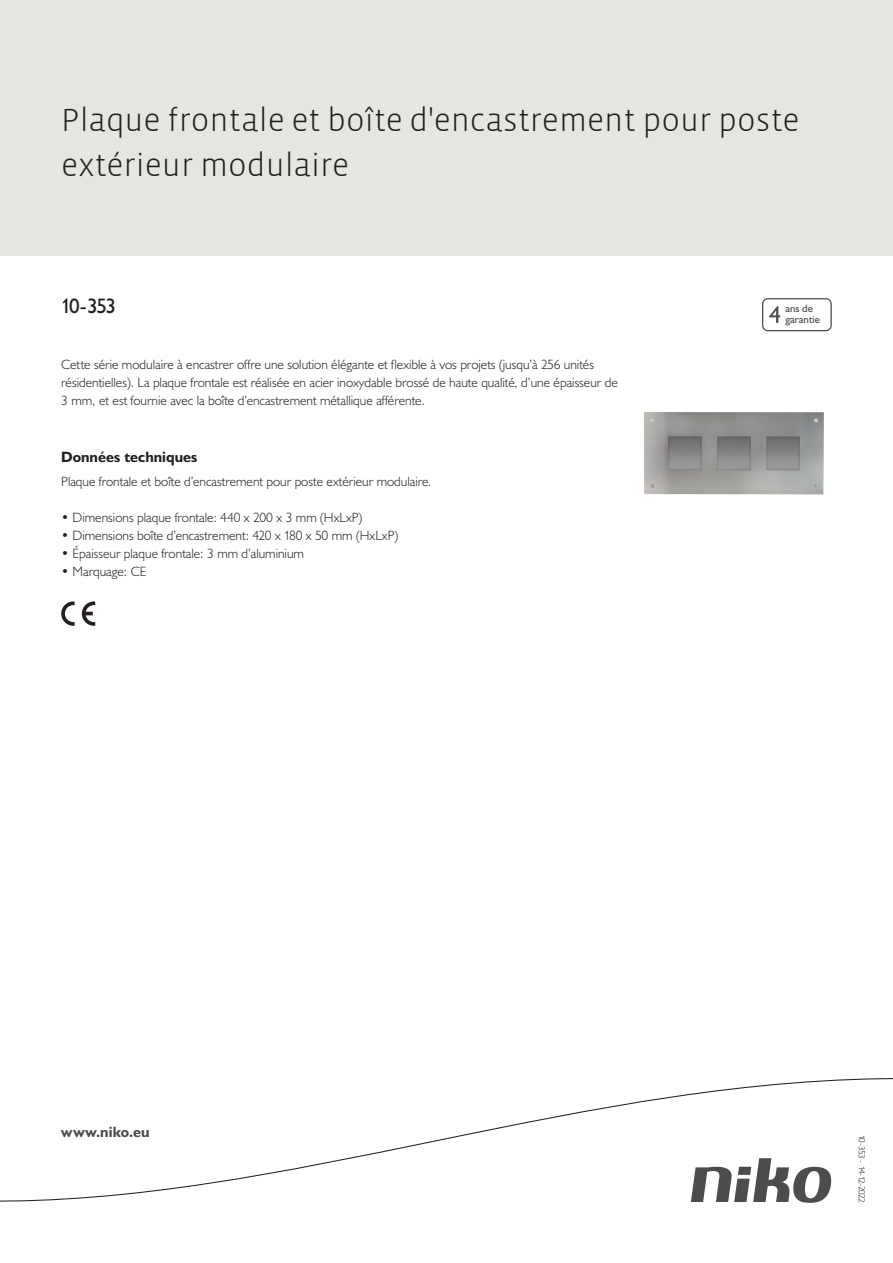
<style>
.page{position:relative;width:893px;height:1263px;background:#fff}
.page>*{position:absolute;margin:0;border:0;box-sizing:border-box;transform-origin:0 0}
.Title_datasheets{font:300 33px/45px "Vista Sans";color:#231f20}
.Article_number{font:21px "Humanist 521 BT";color:#231f20}
.Titles_parts{font:700 15px "Humanist 521 BT";color:#231f20}
.titel_afbeelding{font:700 15px "Humanist 521 BT";letter-spacing:.005em;color:#4b4c4d}
.Platte_tekst_CAB{font:300 13.5px/18px "Humanist 521 BT";color:#231f20}
.USP_Bullets{font:300 13.5px "Humanist 521 BT";color:#231f20}
.t1{font:10.8px/10.8px "Humanist 521 BT";color:#4b4c4d}
.Revision{font:300 9px "Humanist 521 BT";letter-spacing:-.065em;color:#231f20}
</style>
<div class="page">
<div style="left:0;top:0;width:893px;height:255px;background:#e6e6e0"></div>
<svg style="left:82px;top:601px;width:13px;height:25px"></svg>
<svg style="left:61px;top:601px;width:14px;height:25px"></svg>
<svg style="left:762px;top:298px;width:70px;height:33px"></svg>
<svg style="left:0;top:1078px;width:893px;height:125px"></svg>
<img style="left:644px;top:412px;width:180px;height:83px">
<p class="Title_datasheets" style="left:61px;top:98px;width:740px">Plaque frontale et boîte d'encastrement pour poste extérieur modulaire</p>
<p class="Article_number" style="left:61px;top:293px;width:56px">10-353</p>
<p class="t1" style="left:785px;top:303px;width:36px">ans de garantie</p>
<p class="Platte_tekst_CAB" style="left:61px;top:355px;width:558px">Cette série modulaire à encastrer offre une solution élégante et flexible à vos projets (jusqu’à 256 unités résidentielles). La plaque frontale est réalisée en acier inoxydable brossé de haute qualité, d’une épaisseur de<br>3 mm, et est fournie avec la boîte d’encastrement métallique afférente.</p>
<p class="Titles_parts" style="left:61px;top:447px;width:138px">Données techniques</p>
<p class="Platte_tekst_CAB" style="left:61px;top:472px;width:372px">Plaque frontale et boîte d’encastrement pour poste extérieur modulaire.</p>
<p class="USP_Bullets" style="left:61px;top:509px;width:303px">• Dimensions plaque frontale: 440 x 200 x 3 mm (HxLxP)</p>
<p class="USP_Bullets" style="left:61px;top:527px;width:338px">• Dimensions boîte d’encastrement: 420 x 180 x 50 mm (HxLxP)</p>
<p class="USP_Bullets" style="left:61px;top:545px;width:244px">• Épaisseur plaque frontale: 3 mm d’aluminium</p>
<p class="USP_Bullets" style="left:61px;top:563px;width:87px">• Marquage: CE</p>
<p class="titel_afbeelding" style="left:61px;top:1122px;width:90px">www.niko.eu</p>
<p class="Revision" style="left:868px;top:1135px;width:70px;rotate:90deg">10-353 - 14-12-2022</p>
</div>
